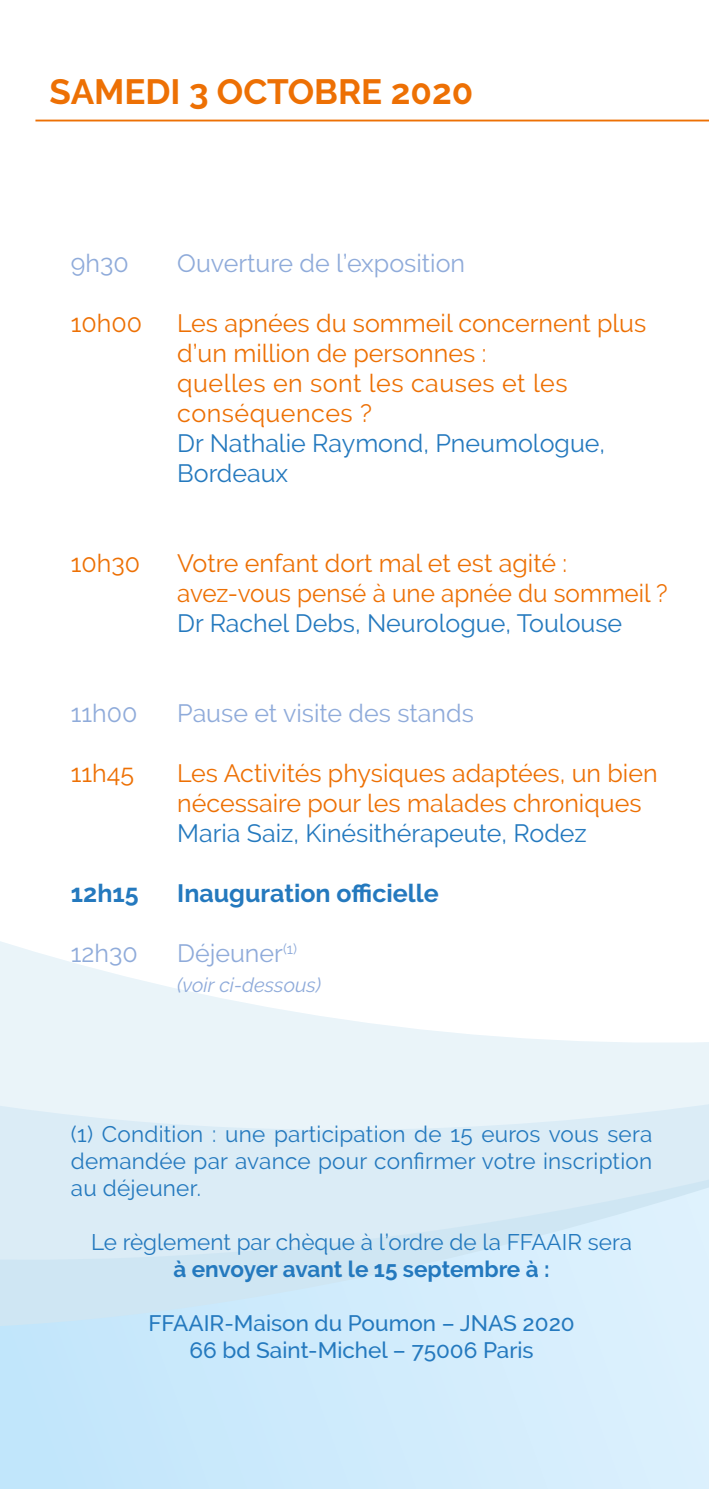
<style>
.page{position:relative;width:709px;height:1489px;background:#fff}
.page>*{position:absolute;margin:0;border:0;box-sizing:border-box;transform-origin:0 0}
.t1{font:700 35px "Raleway";color:#ed7004}
.t2{font:25px/30px "Raleway";color:#ed7004}
.t3{font:25px/30px "Raleway";color:#2479be}
.t4{font:25px "Raleway";color:#8fabda}
.t5{font:700 25px "Raleway";color:#2479be}
.t6{font:22.5px/27px "Raleway";letter-spacing:.005em;color:#2479be;text-align:justify}
.t7{font:500 22.5px/27px "Raleway";color:#2479be;text-align:center}
.t8{font:700 22.5px "Raleway";letter-spacing:-.005em;color:#2479be}
.t9{font:italic 20px "Raleway";color:#8fabda}
</style>
<div class="page">
<svg style="left:0;top:941px;width:709px;height:246px"></svg>
<svg style="left:0;top:1187px;width:709px;height:301px;background:#d2ebfa"></svg>
<hr style="left:35px;top:120px;width:674px;height:1px;background:#ed7004">
<h1 class="t1" style="left:50px;top:71px;width:425px">SAMEDI 3 OCTOBRE 2020</h1>
<p class="t4" style="left:71px;top:248px;width:59px">9h30</p>
<p class="t4" style="left:177px;top:248px;width:289px">Ouverture de l’exposition</p>
<p class="t2" style="left:71px;top:308px;width:73px">10h00</p>
<p class="t2" style="left:177px;top:308px;width:470px">Les apnées du sommeil concernent plus d’un million de personnes :<br>quelles en sont les causes et les conséquences ?</p>
<p class="t3" style="left:177px;top:428px;width:429px">Dr Nathalie Raymond, Pneumologue,<br>Bordeaux</p>
<p class="t2" style="left:71px;top:548px;width:71px">10h30</p>
<p class="t2" style="left:177px;top:548px;width:492px">Votre enfant dort mal et est agité : avez-vous pensé à une apnée du sommeil ?</p>
<p class="t3" style="left:177px;top:608px;width:446px">Dr Rachel Debs, Neurologue, Toulouse</p>
<p class="t4" style="left:71px;top:698px;width:68px">11h00</p>
<p class="t4" style="left:177px;top:698px;width:298px">Pause et visite des stands</p>
<p class="t2" style="left:71px;top:758px;width:65px">11h45</p>
<p class="t2" style="left:177px;top:758px;width:482px">Les Activités physiques adaptées, un bien nécessaire pour les malades chroniques</p>
<p class="t3" style="left:177px;top:818px;width:411px">Maria Saiz, Kinésithérapeute, Rodez</p>
<p class="t5" style="left:71px;top:878px;width:69px">12h15</p>
<p class="t5" style="left:177px;top:878px;width:263px">Inauguration officielle</p>
<p class="t4" style="left:71px;top:938px;width:68px">12h30</p>
<p class="t4" style="left:177px;top:938px;width:121px">Déjeuner<sup>(1)</sup></p>
<p class="t9" style="left:177px;top:973px;width:145px">(voir ci-dessous)</p>
<p class="t6" style="left:71px;top:1120px;width:583px">(1) Condition : une participation de 15 euros vous sera demandée par avance pour confirmer votre inscription au déjeuner.</p>
<p class="t6" style="left:91px;top:1228px;width:542px">Le règlement par chèque à l’ordre de la FFAAIR sera</p>
<p class="t8" style="left:173px;top:1256px;width:378px">à envoyer avant le 15 septembre à :</p>
<p class="t7" style="left:148px;top:1309px;width:428px">FFAAIR-Maison du Poumon – JNAS 2020<br>66 bd Saint-Michel – 75006 Paris</p>
</div>
